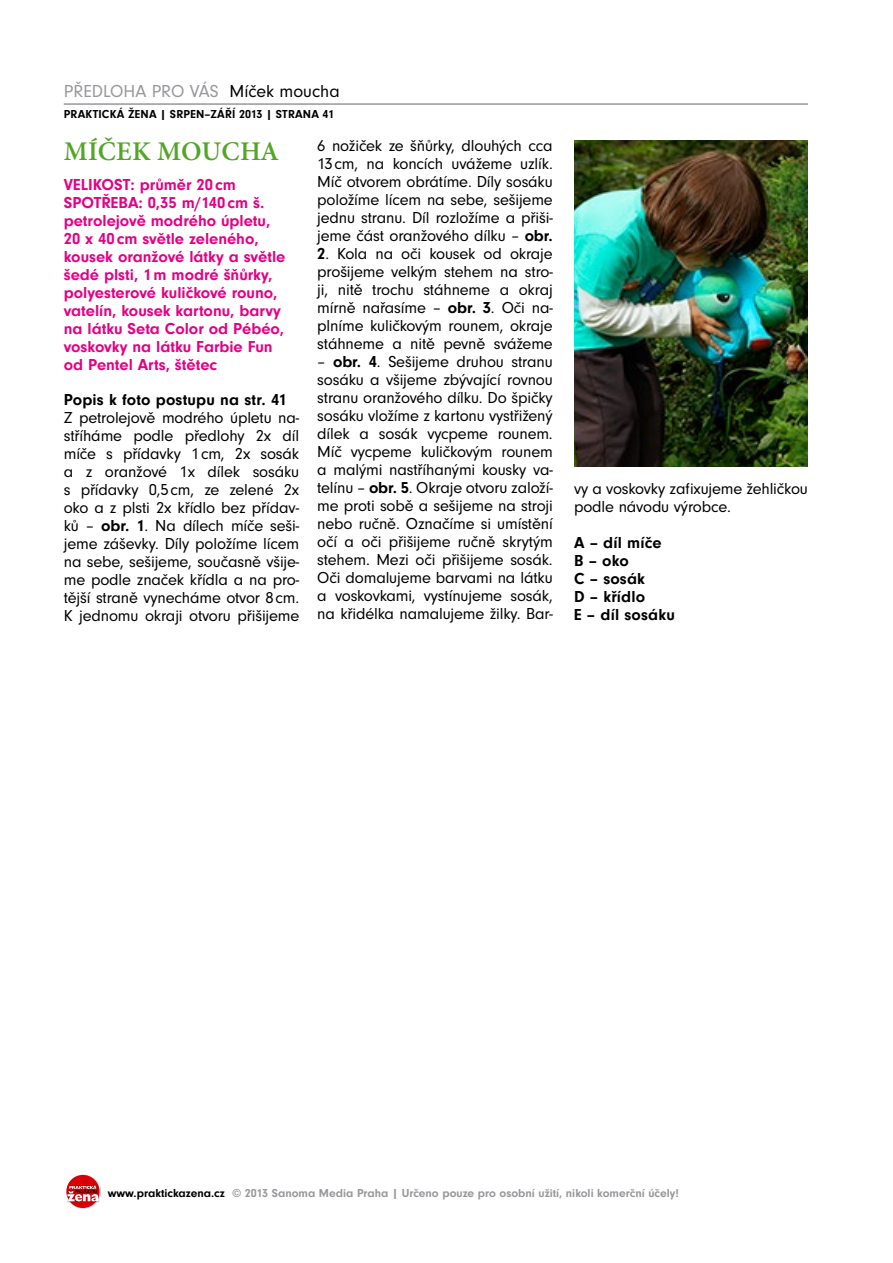
<style>
.page{position:relative;width:893px;height:1263px;background:#fff}
.page>*{position:absolute;margin:0;border:0;box-sizing:border-box;transform-origin:0 0}
.t1{font:600 27px "Minion Pro";letter-spacing:.01em;color:#52a625}
.t2{font:18px "Neuzeit Grotesk TOT";color:#98989c}
.t3{font:16.5px/18px "Neuzeit Grotesk TOT";letter-spacing:-.01em;color:#000;text-align:justify}
.t4{font:700 16.5px/18px "Neuzeit Grotesk TOT";color:#e50084}
.t5{font:700 16.5px/18px "Neuzeit Grotesk TOT";letter-spacing:.01em;color:#000}
.t6{font:700 12px "Neuzeit Grotesk TOT";color:#98989c}
.t7{font:700 12px "Neuzeit Grotesk TOT";letter-spacing:.015em;color:#000}
.s1{color:#000}
.s2{font-weight:700}
</style>
<div class="page">
<hr style="left:64px;top:103px;width:744px;height:2px;background:#98989c">
<svg style="left:66px;top:1175px;width:33px;height:33px"></svg>
<img style="left:574px;top:140px;width:234px;height:327px">
<p class="t2" style="left:64px;top:81px;width:278px">PŘEDLOHA PRO VÁS <span class="s1">Míček moucha</span></p>
<p class="t7" style="left:64px;top:107px;width:272px">Praktická žena | srpen–září 2013 | strana 41</p>
<h1 class="t1" style="left:64px;top:135px;width:217px">MÍČEK MOUCHA</h1>
<p class="t4" style="left:64px;top:176px;width:223px">VELIKOST: průměr 20 cm<br>SPOTŘE BA: 0,35 m/140 cm š. petrolejově modrého úpletu,<br>20 x 40cm světle zeleného, kousek oranžové látky a světle šedé plsti, 1m modré šňůrky, polyesterové kuličkové rouno, vatelín, kousek kartonu, barvy na látku Seta Color od Pébéo, voskovky na látku Farbie Fun od Pentel Arts, štětec</p>
<p class="t5" style="left:64px;top:390px;width:225px">Popis k foto postupu na str. 41</p>
<p class="t3" style="left:64px;top:408px;width:237px">Z petrolejově modrého úpletu na&shy;stříháme podle předlohy 2x díl míče s přídavky 1cm, 2x sosák a z oranžové 1x dílek sosáku s přídavky 0,5cm, ze zelené 2x oko a z plsti 2x křídlo bez přídav&shy;ků – <span class="s2">obr. 1</span>. Na dílech míče seši&shy;jeme záševky. Díly položíme lícem na sebe, sešijeme, současně všije&shy;me podle značek křídla a na pro&shy;tější straně vynecháme otvor 8cm.<br>K jednomu okraji otvoru přišijeme</p>
<p class="t3" style="left:317px;top:137px;width:237px">6 nožiček ze šňůrky, dlouhých cca 13cm, na koncích uvážeme uzlík.<br>Míč otvorem obrátíme. Díly sosáku položíme lícem na sebe, sešijeme jednu stranu. Díl rozložíme a přiši&shy;jeme část oranžového dílku – <span class="s2">obr.</span></p>
<p class="t3" style="left:317px;top:245px;width:237px"><span class="s2">2</span>. Kola na oči kousek od okraje prošijeme velkým stehem na stro&shy;ji, nitě trochu stáhneme a okraj mírně nařasíme – <span class="s2">obr. 3</span>. Oči na&shy;plníme kuličkovým rounem, okraje stáhneme a nitě pevně svážeme</p>
<p class="t3" style="left:317px;top:353px;width:237px">– <span class="s2">obr. 4</span>. Sešijeme druhou stranu sosáku a všijeme zbývající rovnou stranu oranžového dílku. Do špičky sosáku vložíme z kartonu vystřižený dílek a sosák vycpeme rounem.<br>Míč vycpeme kuličkovým rounem a malými nastříhanými kousky va&shy;telínu – <span class="s2">obr. 5</span>. Okraje otvoru založí&shy;me proti sobě a sešijeme na stroji nebo ručně. Označíme si umístění očí a oči přišijeme ručně skrytým stehem. Mezi oči přišijeme sosák.<br>Oči domalujeme barvami na látku a voskovkami, vystínujeme sosák, na křidélka namalujeme žilky. Bar-</p>
<p class="t3" style="left:574px;top:480px;width:235px">vy a voskovky zafixujeme žehličkou podle návodu výrobce.</p>
<p class="t5" style="left:574px;top:533px;width:102px">A – díl míče<br>B – oko<br>C – sosák<br>D – křídlo<br>E – díl sosáku</p>
<p class="t6" style="left:108px;top:1186px;width:573px"><span class="s1">www.praktickazena.cz</span> © 2013 Sanoma Media Praha | Určeno pouze pro osobní užití, nikoli komerční účely!</p>
</div>
